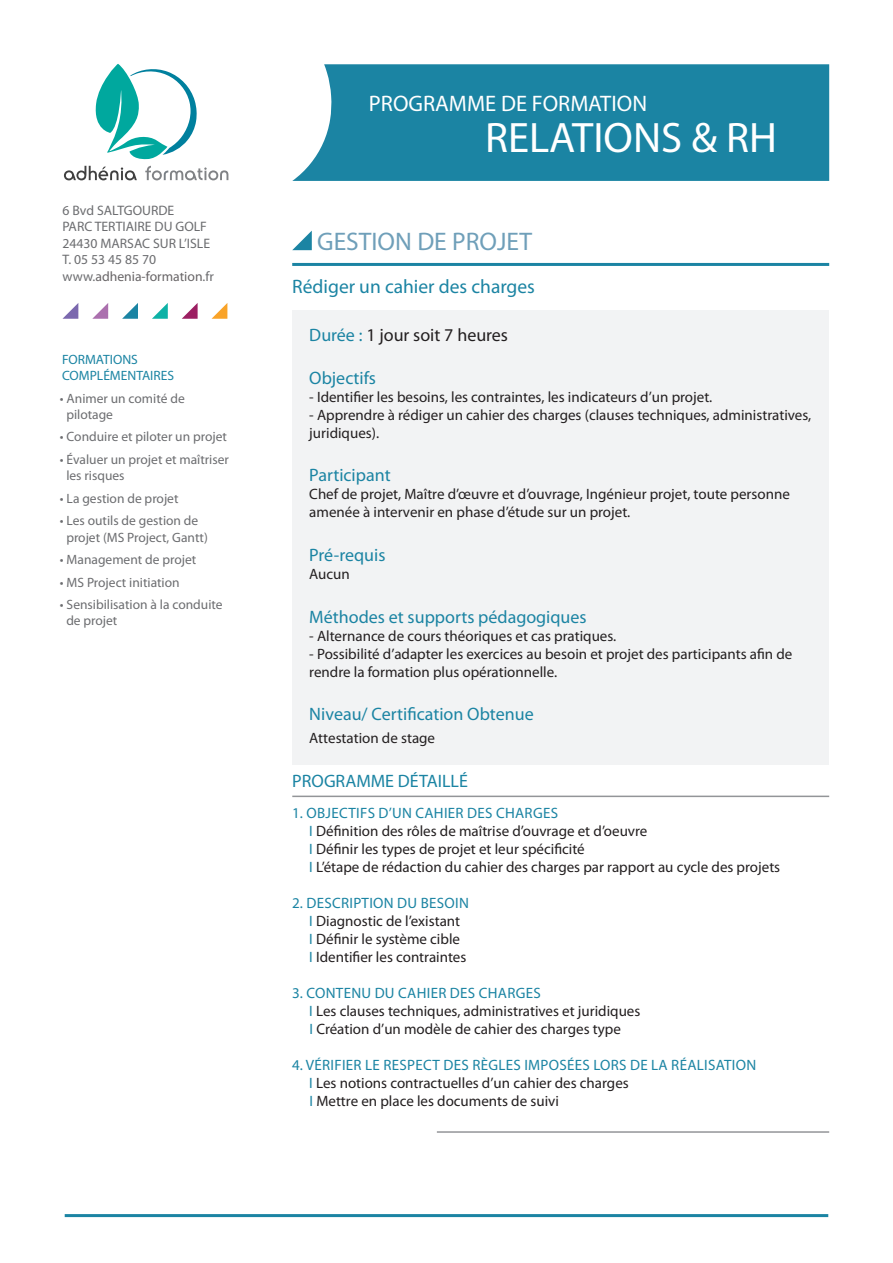
<style>
.page{position:relative;width:893px;height:1263px;background:#fff}
.page>*{position:absolute;margin:0;border:0;box-sizing:border-box;transform-origin:0 0}
.t1{font:42.75px "Myriad Pro";color:#fff}
.t2{font:25.5px "Myriad Pro";color:#6f9fb9}
.t3{font:22.5px "Myriad Pro";color:#fff}
.t4{font:19.5px "Myriad Pro";color:#1b84a3}
.t5{font:18px "Myriad Pro";color:#1b84a3}
.t6{font:18px "Myriad Pro";color:#231f20}
.t7{font:15px/18px "Myriad Pro";color:#231f20}
.t8{font:15px "Myriad Pro";letter-spacing:.02em;color:#1b84a3}
.t9{font:13.65px "Myriad Pro";color:#6c6d70}
.t10{font:13.65px "Myriad Pro";color:#686567}
.t11{font:13.5px/16.2px "Myriad Pro";color:#6c6d70}
.t12{font:13.5px "Myriad Pro";color:#1b84a3}
.s1{color:#6c6d70}
.s2{color:#1b84a3}
</style>
<div class="page">
<svg style="left:64px;top:166px;width:73px;height:14px"></svg>
<svg style="left:145px;top:166px;width:83px;height:14px"></svg>
<svg style="left:95px;top:64px;width:102px;height:96px"></svg>
<svg style="left:122px;top:303px;width:16px;height:16px"></svg>
<svg style="left:152px;top:303px;width:16px;height:16px"></svg>
<svg style="left:182px;top:303px;width:16px;height:16px"></svg>
<svg style="left:212px;top:303px;width:15px;height:16px"></svg>
<svg style="left:63px;top:303px;width:15px;height:16px"></svg>
<svg style="left:92px;top:303px;width:16px;height:16px"></svg>
<hr style="left:292px;top:263px;width:537px;height:3px;background:#1b84a3">
<svg style="left:292px;top:231px;width:20px;height:19px"></svg>
<div style="left:292px;top:310px;width:537px;height:455px;background:#f2f3f4"></div>
<hr style="left:292px;top:796px;width:537px;height:1px;background:#939598">
<hr style="left:65px;top:1214px;width:763px;height:3px;background:#1b84a3">
<svg style="left:292px;top:64px;width:537px;height:117px;background:#298ba8"></svg>
<hr style="left:437px;top:1131px;width:392px;height:2px;background:#939598">
<p class="t9" style="left:63px;top:202px;width:113px">6 Bvd SALTGOURDE</p>
<p class="t9" style="left:63px;top:218px;width:146px">PARC TERTIAIRE DU GOLF</p>
<p class="t9" style="left:63px;top:235px;width:149px">24430 MARSAC SUR L’ISLE</p>
<p class="t9" style="left:63px;top:251px;width:95px">T. 05 53 45 85 70</p>
<p class="t10" style="left:63px;top:268px;width:153px"><span class="s1">www.</span>adhenia-formation<span class="s1">.fr</span></p>
<p class="t12" style="left:62px;top:351px;width:77px">FORMATIONS</p>
<p class="t12" style="left:62px;top:367px;width:114px">COMPLÉMENTAIRES</p>
<p class="t11" style="left:66px;top:390px;width:120px;text-indent:-6px">• Animer un comité de pilotage</p>
<p class="t11" style="left:60px;top:428px;width:169px">• Conduire et piloter un projet</p>
<p class="t11" style="left:66px;top:451px;width:164px;text-indent:-6px">• Évaluer un projet et maîtriser les risques</p>
<p class="t11" style="left:60px;top:490px;width:120px">• La gestion de projet</p>
<p class="t11" style="left:66px;top:512px;width:143px;text-indent:-6px">• Les outils de gestion de projet (MS Project, Gantt)</p>
<p class="t11" style="left:60px;top:551px;width:138px">• Management de projet</p>
<p class="t11" style="left:60px;top:574px;width:121px">• MS Project initiation</p>
<p class="t11" style="left:66px;top:596px;width:158px;text-indent:-6px">• Sensibilisation à la conduite de projet</p>
<p class="t3" style="left:369px;top:90px;width:280px">PROGRAMME DE FORMATION</p>
<p class="t1" style="left:485px;top:112px;width:294px">RELATIONS &amp; RH</p>
<p class="t2" style="left:317px;top:226px;width:217px">GESTION DE PROJET</p>
<p class="t4" style="left:292px;top:274px;width:244px">Rédiger un cahier des charges</p>
<p class="t6" style="left:309px;top:324px;width:200px"><span class="s2">Durée :</span> 1 jour soit 7 heures</p>
<p class="t5" style="left:309px;top:367px;width:68px">Objectifs</p>
<p class="t7" style="left:309px;top:388px;width:405px">- Identifier les besoins, les contraintes, les indicateurs d’un projet.</p>
<p class="t7" style="left:309px;top:406px;width:503px">- Apprendre à rédiger un cahier des charges (clauses techniques, administratives, juridiques).</p>
<p class="t5" style="left:309px;top:464px;width:83px">Participant</p>
<p class="t7" style="left:309px;top:485px;width:482px">Chef de projet, Maître d’œuvre et d’ouvrage, Ingénieur projet, toute personne amenée à intervenir en phase d’étude sur un projet.</p>
<p class="t5" style="left:309px;top:544px;width:78px">Pré-requis</p>
<p class="t7" style="left:309px;top:565px;width:42px">Aucun</p>
<p class="t5" style="left:309px;top:606px;width:279px">Méthodes et supports pédagogiques</p>
<p class="t7" style="left:309px;top:627px;width:309px">- Alternance de cours théoriques et cas pratiques.</p>
<p class="t7" style="left:309px;top:645px;width:485px">- Possibilité d’adapter les exercices au besoin et projet des participants afin de rendre la formation plus opérationnelle.</p>
<p class="t5" style="left:309px;top:703px;width:226px">Niveau/ Certification Obtenue</p>
<p class="t7" style="left:309px;top:728px;width:127px">Attestation de stage</p>
<p class="t5" style="left:292px;top:770px;width:177px">PROGRAMME DÉTAILLÉ</p>
<p class="t8" style="left:292px;top:803px;width:267px">1. OBJECTIFS D’UN CAHIER DES CHARGES</p>
<p class="t7" style="left:309px;top:822px;width:340px"><span class="s2">I</span> Définition des rôles de maîtrise d’ouvrage et d’oeuvre</p>
<p class="t7" style="left:309px;top:840px;width:277px"><span class="s2">I</span> Définir les types de projet et leur spécificité</p>
<p class="t7" style="left:309px;top:858px;width:472px"><span class="s2">I</span> L’étape de rédaction du cahier des charges par rapport au cycle des projets</p>
<p class="t8" style="left:292px;top:893px;width:178px">2. DESCRIPTION DU BESOIN</p>
<p class="t7" style="left:309px;top:912px;width:152px"><span class="s2">I</span> Diagnostic de l’existant</p>
<p class="t7" style="left:309px;top:930px;width:152px"><span class="s2">I</span> Définir le système cible</p>
<p class="t7" style="left:309px;top:948px;width:159px"><span class="s2">I</span> Identifier les contraintes</p>
<p class="t8" style="left:292px;top:983px;width:250px">3. CONTENU DU CAHIER DES CHARGES</p>
<p class="t7" style="left:309px;top:1002px;width:333px"><span class="s2">I</span> Les clauses techniques, administratives et juridiques<br><span class="s2">I</span> Création d’un modèle de cahier des charges type</p>
<p class="t8" style="left:292px;top:1055px;width:465px">4. VÉRIFIER LE RESPECT DES RÈGLES IMPOSÉES LORS DE LA RÉALISATION</p>
<p class="t7" style="left:309px;top:1074px;width:321px"><span class="s2">I</span> Les notions contractuelles d’un cahier des charges<br><span class="s2">I</span> Mettre en place les documents de suivi</p>
</div>
